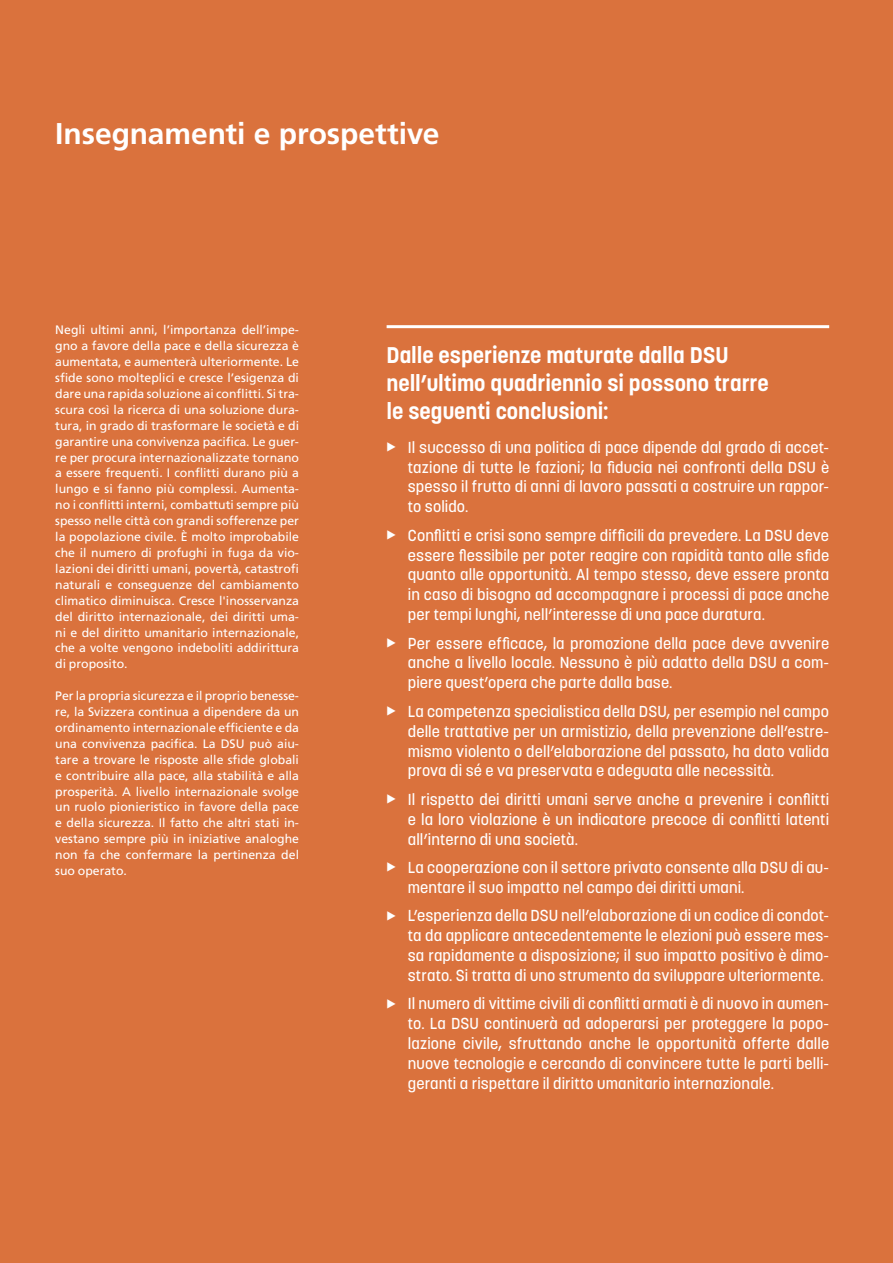
<style>
.page{position:relative;width:893px;height:1263px;background:#da723d}
.page>*{position:absolute;margin:0;border:0;box-sizing:border-box;transform-origin:0 0}
.t1{font:700 30px "Frutiger LT Pro";letter-spacing:-.005em;color:#fff}
.t2{font:700 22.5px/27.9px "Korolev";color:#fff}
.t3{font:500 15.75px/20px "Korolev";letter-spacing:.005em;color:#fff;text-align:justify}
.t4{font:12.3px/15.9px "Frutiger LT Pro";color:#fff;text-align:justify}
</style>
<div class="page">
<hr style="left:387px;top:325px;width:442px;height:3px;background:#fff">
<h1 class="t1" style="left:55px;top:115px;width:386px">Insegnamenti e prospettive</h1>
<p class="t4" style="left:55px;top:322px;width:245px">Negli ultimi anni, l’importanza dell’impe&shy;gno a favore della pace e della sicurezza è aumentata, e aumenterà ulteriormente. Le sfide sono molteplici e cresce l’esigenza di dare una rapida soluzione ai conflitti. Si tra&shy;scura così la ricerca di una soluzione dura&shy;tura, in grado di trasformare le società e di garantire una convivenza pacifica. Le guer&shy;re per procura internazionalizzate tornano a essere frequenti. I conflitti durano più a lungo e si fanno più complessi. Aumenta&shy;no i conflitti interni, combattuti sempre più spesso nelle città con grandi sofferenze per la popolazione civile. È molto improbabile che il numero di profughi in fuga da vio&shy;lazioni dei diritti umani, povertà, catastrofi naturali e conseguenze del cambiamento climatico diminuisca. Cresce l'inosservanza del diritto internazionale, dei diritti uma&shy;ni e del diritto umanitario internazionale, che a volte vengono indeboliti addirittura di proposito.</p>
<p class="t4" style="left:55px;top:688px;width:245px">Per la propria sicurezza e il proprio benesse&shy;re, la Svizzera continua a dipendere da un ordinamento internazionale efficiente e da una convivenza pacifica. La DSU può aiu&shy;tare a trovare le risposte alle sfide globali e contribuire alla pace, alla stabilità e alla prosperità. A livello internazionale svolge un ruolo pionieristico in favore della pace e della sicurezza. Il fatto che altri stati in&shy;vestano sempre più in iniziative analoghe non fa che confermare la pertinenza del suo operato.</p>
<h2 class="t2" style="left:387px;top:341px;width:384px">Dalle esperienze maturate dalla DSU nell’ultimo quadriennio si possono trarre le seguenti conclusioni:</h2>
<p class="t3" style="left:408px;top:437px;width:423px">Il successo di una politica di pace dipende dal grado di accet&shy;tazione di tutte le fazioni; la fiducia nei confronti della DSU è spesso il frutto di anni di lavoro passati a costruire un rappor&shy;to solido.</p>
<p class="t3" style="left:408px;top:525px;width:423px">Conflitti e crisi sono sempre difficili da prevedere. La DSU deve essere flessibile per poter reagire con rapidità tanto alle sfide quanto alle opportunità. Al tempo stesso, deve essere pronta in caso di bisogno ad accompagnare i processi di pace anche per tempi lunghi, nell’interesse di una pace duratura.</p>
<p class="t3" style="left:408px;top:633px;width:423px">Per essere efficace, la promozione della pace deve avvenire anche a livello locale. Nessuno è più adatto della DSU a com&shy;piere quest’opera che parte dalla base.</p>
<p class="t3" style="left:408px;top:701px;width:423px">La competenza specialistica della DSU, per esempio nel campo delle trattative per un armistizio, della prevenzione dell’estre&shy;mismo violento o dell’elaborazione del passato, ha dato valida prova di sé e va preservata e adeguata alle necessità.</p>
<p class="t3" style="left:408px;top:789px;width:423px">Il rispetto dei diritti umani serve anche a prevenire i conflitti e la loro violazione è un indicatore precoce di conflitti latenti all’interno di una società.</p>
<p class="t3" style="left:408px;top:857px;width:423px">La cooperazione con il settore privato consente alla DSU di au&shy;mentare il suo impatto nel campo dei diritti umani.</p>
<p class="t3" style="left:408px;top:906px;width:423px">L’esperienza della DSU nell’elaborazione di un codice di condot&shy;ta da applicare antecedentemente le elezioni può essere mes&shy;sa rapidamente a disposizione; il suo impatto positivo è dimo&shy;strato. Si tratta di uno strumento da sviluppare ulteriormente.</p>
<p class="t3" style="left:408px;top:994px;width:423px">Il numero di vittime civili di conflitti armati è di nuovo in aumen&shy;to. La DSU continuerà ad adoperarsi per proteggere la popo&shy;lazione civile, sfruttando anche le opportunità offerte dalle nuove tecnologie e cercando di convincere tutte le parti belli&shy;geranti a rispettare il diritto umanitario internazionale.</p>
</div>
